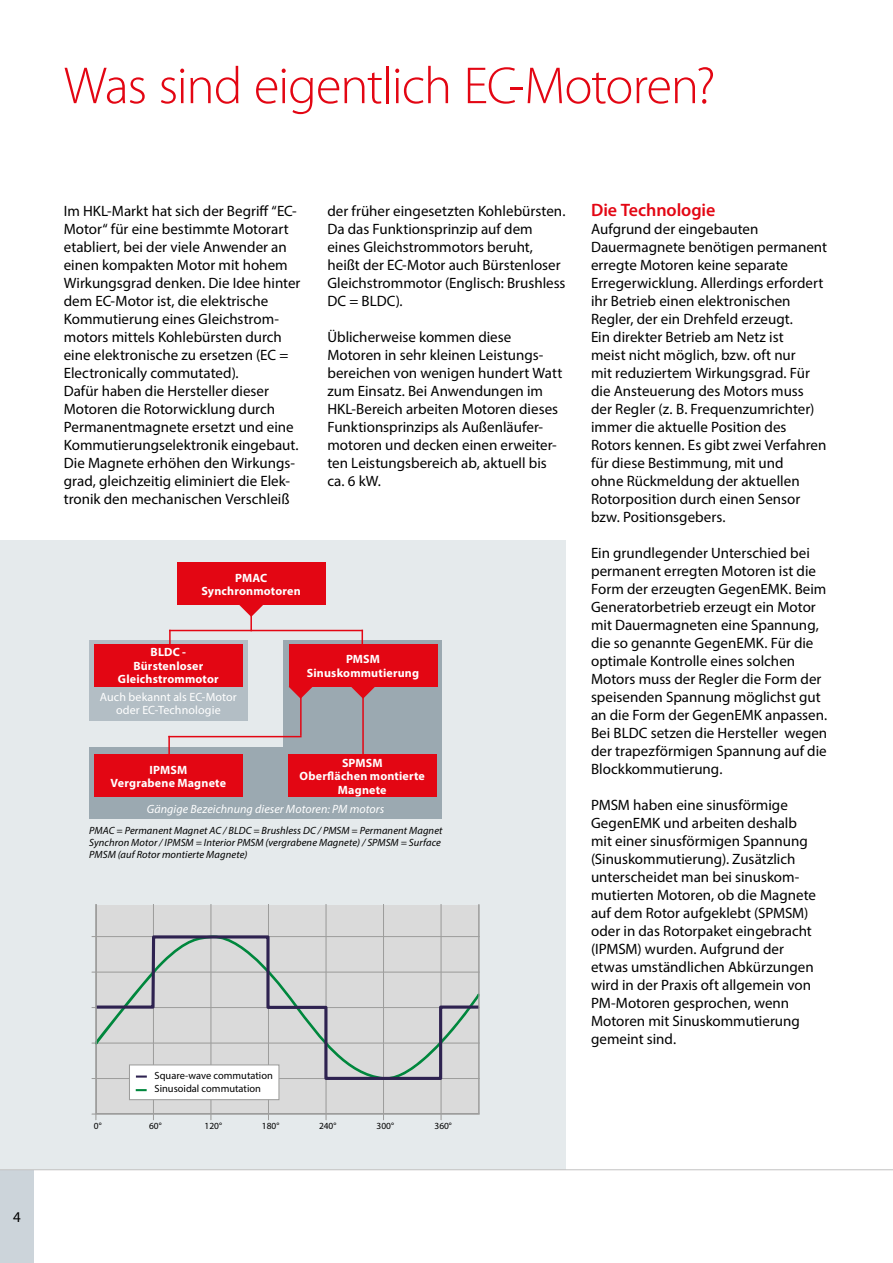
<style>
.page{position:relative;width:893px;height:1263px;background:#fff}
.page>*{position:absolute;margin:0;border:0;box-sizing:border-box;transform-origin:0 0}
.t1{font:300 52.5px "Myriad Pro";letter-spacing:-.025em;color:#e30613}
.t2{font:600 18px "Myriad Pro";letter-spacing:-.005em;color:#e30613}
.t3{font:15px/18px "Myriad Pro";color:#000}
.t4{font:700 12px/13.5px "Myriad Pro";letter-spacing:.015em;color:#fff;text-align:center}
.t5{font:12px/13.5px "Myriad Pro";letter-spacing:.01em;color:#fff;text-align:center}
.t6{font:italic 12px "Myriad Pro";letter-spacing:.005em;color:#fff}
.t7{font:italic 10.5px/12px "Myriad Pro";letter-spacing:.01em;color:#000}
.t8{font:10.5px/12.5px "Myriad Pro";color:#000}
.t9{font:9.45px "Myriad Pro";color:#000}
</style>
<div class="page">
<div style="left:0;top:540px;width:566px;height:630px;background:#e5eaec"></div>
<hr style="left:441px;top:905px;width:1px;height:215px;background:#9d9d9c">
<hr style="left:383px;top:905px;width:1px;height:215px;background:#9d9d9c">
<hr style="left:326px;top:905px;width:1px;height:215px;background:#9d9d9c">
<hr style="left:268px;top:905px;width:1px;height:215px;background:#9d9d9c">
<hr style="left:211px;top:905px;width:1px;height:215px;background:#9d9d9c">
<hr style="left:153px;top:905px;width:1px;height:215px;background:#9d9d9c">
<hr style="left:96px;top:905px;width:1px;height:215px;background:#9d9d9c">
<hr style="left:92px;top:1114px;width:388px;height:1px;background:#9d9d9c">
<hr style="left:92px;top:1078px;width:388px;height:1px;background:#9d9d9c">
<hr style="left:92px;top:1043px;width:388px;height:1px;background:#9d9d9c">
<hr style="left:92px;top:1007px;width:388px;height:1px;background:#9d9d9c">
<hr style="left:92px;top:972px;width:388px;height:1px;background:#9d9d9c">
<hr style="left:92px;top:936px;width:388px;height:1px;background:#9d9d9c">
<svg style="left:96px;top:905px;width:383px;height:209px;background:#d1d3d3"></svg>
<div style="left:177px;top:562px;width:149px;height:43px;background:#e30613"></div>
<svg style="left:239px;top:605px;width:24px;height:11px"></svg>
<div style="left:89px;top:640px;width:158px;height:81px;background:#b3bec5"></div>
<div style="left:284px;top:640px;width:158px;height:179px;background:#9ba9b1"></div>
<div style="left:89px;top:747px;width:255px;height:72px;background:#9ba9b1"></div>
<div style="left:94px;top:644px;width:149px;height:43px;background:#e30613"></div>
<div style="left:94px;top:754px;width:149px;height:43px;background:#e30613"></div>
<div style="left:289px;top:644px;width:148px;height:43px;background:#e30613"></div>
<svg style="left:289px;top:687px;width:24px;height:11px"></svg>
<div style="left:288px;top:754px;width:149px;height:43px;background:#e30613"></div>
<hr style="left:169px;top:630px;width:194px;height:1px;background:#e30613">
<hr style="left:168px;top:736px;width:134px;height:1px;background:#e30613">
<svg style="left:169px;top:631px;width:2px;height:13px"></svg>
<hr style="left:168px;top:736px;width:2px;height:20px;background:#e30613">
<svg style="left:362px;top:631px;width:1px;height:13px"></svg>
<hr style="left:250px;top:611px;width:2px;height:20px;background:#e30613">
<hr style="left:362px;top:694px;width:2px;height:62px;background:#e30613">
<hr style="left:300px;top:691px;width:2px;height:45px;background:#e30613">
<svg style="left:351px;top:687px;width:24px;height:12px"></svg>
<div style="left:0;top:1170px;width:34px;height:93px;background:#ccd4da"></div>
<hr style="left:0;top:1169px;width:893px;height:1px;background:#c2c1c1">
<p class="t3" style="left:13px;top:1208px;width:9px">4</p>
<h1 class="t1" style="left:64px;top:57px;width:653px">Was sind eigentlich EC-Motoren?</h1>
<p class="t3" style="left:64px;top:202px;width:238px">Im HKL-Markt hat sich der Begriff “EC-Motor“ für eine bestimmte Motorart etabliert, bei der viele Anwender an einen kompakten Motor mit hohem Wirkungsgrad denken. Die Idee hinter dem EC-Motor ist, die elektrische Kommutierung eines Gleichstrom&shy;motors mittels Kohlebürsten durch eine elektronische zu ersetzen (EC = Electronically commutated).<br>Dafür haben die Hersteller dieser Motoren die Rotorwicklung durch Permanentmagnete ersetzt und eine Kommutierungselektronik eingebaut.<br>Die Magnete erhöhen den Wirkungs&shy;grad, gleichzeitig eliminiert die Elek&shy;tronik den mechanischen Verschleiß</p>
<p class="t3" style="left:327px;top:202px;width:240px">der früher eingesetzten Kohlebürsten.<br>Da das Funktionsprinzip auf dem eines Gleichstrommotors beruht, heißt der EC-Motor auch Bürstenloser<br>Gleichstrommotor (Englisch: Brushless<br>DC = BLDC).</p>
<p class="t3" style="left:327px;top:328px;width:236px">Üblicherweise kommen diese<br>Motoren in sehr kleinen Leistungs&shy;bereichen von wenigen hundert Watt zum Einsatz. Bei Anwendungen im<br>HKL-Bereich arbeiten Motoren dieses<br>Funktionsprinzips als Außenläufer&shy;motoren und decken einen erweiter&shy;ten Leistungsbereich ab, aktuell bis ca. 6 kW.</p>
<p class="t4" style="left:202px;top:570px;width:101px">PMAC<br>Synchronmotoren</p>
<p class="t4" style="left:118px;top:645px;width:102px">BLDC -<br>Bürstenloser<br>Gleichstrommotor</p>
<p class="t5" style="left:100px;top:689px;width:138px">Auch bekannt als EC-Motor oder EC-Technologie</p>
<p class="t4" style="left:307px;top:652px;width:114px">PMSM<br>Sinuskommutierung</p>
<p class="t4" style="left:300px;top:755px;width:127px">SPMSM<br>Oberflächen montierte<br>Magnete</p>
<p class="t6" style="left:147px;top:801px;width:239px">Gängige Bezeichnung dieser Motoren: PM motors</p>
<p class="t4" style="left:111px;top:762px;width:117px">IPMSM<br>Vergrabene Magnete</p>
<p class="t7" style="left:89px;top:824px;width:355px">PMAC = Permanent Magnet AC / BLDC = Brushless DC / PMSM = Permanent Magnet<br>Synchron Motor / IPMSM = Interior PMSM (vergrabene Magnete) / SPMSM = Surface<br>PMSM (auf Rotor montierte Magnete)</p>
<p class="t8" style="left:155px;top:1069px;width:120px">Square-wave commutation<br>Sinusoidal commutation</p>
<p class="t9" style="left:94px;top:1120px;width:9px">0°</p>
<p class="t9" style="left:149px;top:1120px;width:14px">60°</p>
<p class="t9" style="left:205px;top:1120px;width:19px">120°</p>
<p class="t9" style="left:262px;top:1120px;width:19px">180°</p>
<p class="t9" style="left:319px;top:1120px;width:19px">240°</p>
<p class="t9" style="left:377px;top:1120px;width:19px">300°</p>
<p class="t9" style="left:434px;top:1120px;width:19px">360°</p>
<p class="t2" style="left:591px;top:199px;width:126px">Die Technologie</p>
<p class="t3" style="left:591px;top:220px;width:238px">Aufgrund der eingebauten Dauermagnete benötigen permanent erregte Motoren keine separate Erregerwicklung. Allerdings erfordert ihr Betrieb einen elektronischen Regler, der ein Drehfeld erzeugt.<br>Ein direkter Betrieb am Netz ist<br>meist nicht möglich, bzw. oft nur<br>mit reduziertem Wirkungsgrad. Für die Ansteuerung des Motors muss der Regler (z. B. Frequenzumrichter) immer die aktuelle Position des Rotors kennen. Es gibt zwei Verfahren für diese Bestimmung, mit und<br>ohne Rückmeldung der aktuellen Rotorposition durch einen Sensor bzw. Positionsgebers.</p>
<p class="t3" style="left:591px;top:544px;width:238px">Ein grundlegender Unterschied bei permanent erregten Motoren ist die Form der erzeugten GegenEMK. Beim Generatorbetrieb erzeugt ein Motor mit Dauermagneten eine Spannung, die so genannte GegenEMK. Für die optimale Kontrolle eines solchen Motors muss der Regler die Form der speisenden Spannung möglichst gut an die Form der GegenEMK anpassen.<br>Bei BLDC setzen die Hersteller wegen der trapezförmigen Spannung auf die Blockkommutierung.</p>
<p class="t3" style="left:591px;top:796px;width:227px">PMSM haben eine sinusförmige<br>GegenEMK und arbeiten deshalb mit einer sinusförmigen Spannung (Sinuskommutierung). Zusätzlich unterscheidet man bei sinuskom&shy;mutierten Motoren, ob die Magnete auf dem Rotor aufgeklebt (SPMSM) oder in das Rotorpaket eingebracht (IPMSM) wurden. Aufgrund der etwas umständlichen Abkürzungen wird in der Praxis oft allgemein von<br>PM-Motoren gesprochen, wenn<br>Motoren mit Sinuskommutierung gemeint sind.</p>
</div>
